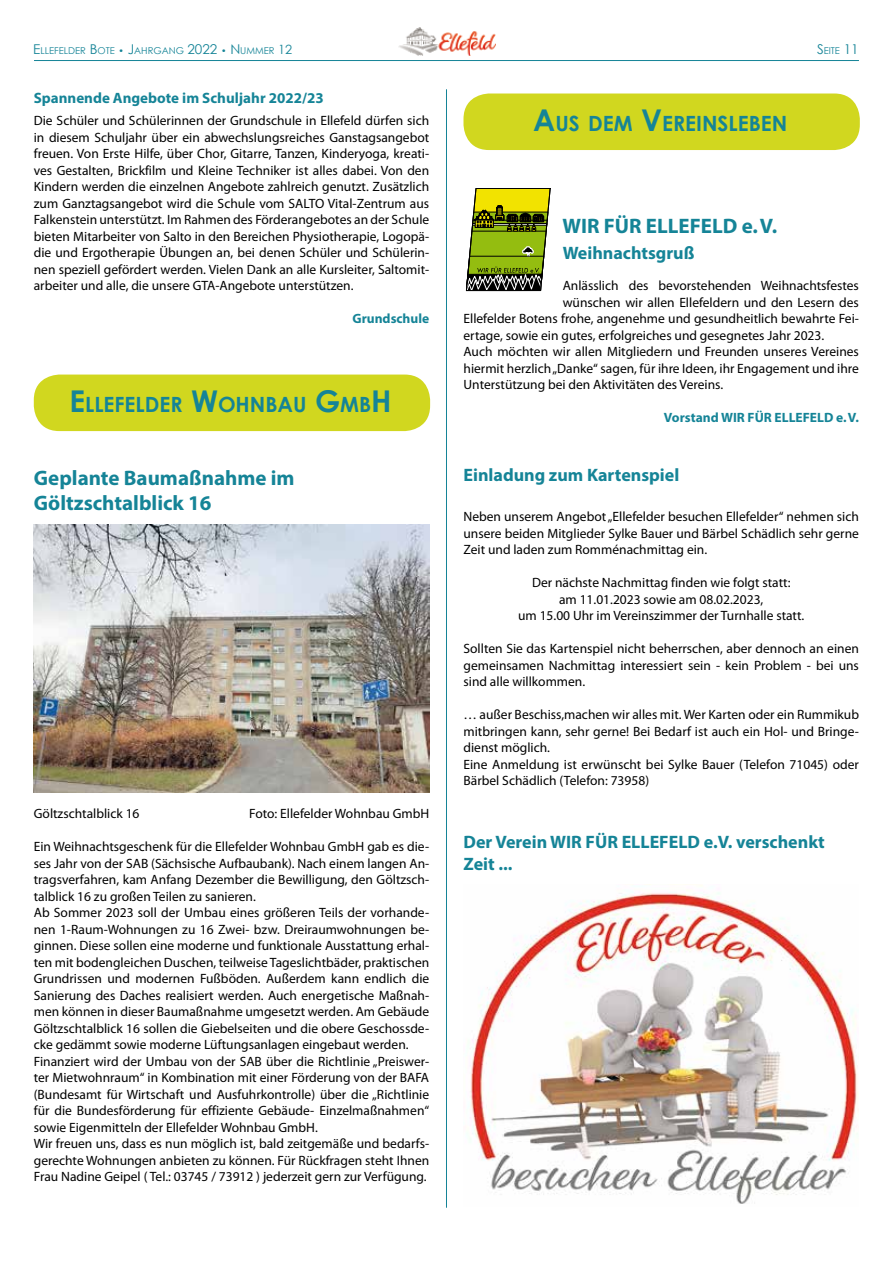
<style>
.page{position:relative;width:893px;height:1263px;background:#fff}
.page>*{position:absolute;margin:0;border:0;box-sizing:border-box;transform-origin:0 0}
.t1{font:700 21px/25.2px "Myriad Pro";color:#158497}
.t2{font:700 21px "Century Gothic";color:#158497}
.t3{font:700 18px/21.6px "Myriad Pro";color:#158497}
.t4{font:700 15px "Myriad Pro";color:#158497}
.t5{font:13.5px/16.5px "Myriad Pro";color:#000;text-align:justify}
.t6{font:700 13.5px "Myriad Pro";color:#158497}
.t7{font:9.45px "Century Gothic";color:#158497}
.s1{font-size:13.5px}
.s2{font-size:9px}
.s3{font-size:12.75px}
.s4{font-size:30px}
</style>
<div class="page">
<img style="left:399px;top:28px;width:97px;height:28px">
<hr style="left:34px;top:60px;width:825px;height:1px;background:#158497">
<hr style="left:446px;top:89px;width:1px;height:1119px;background:#158497">
<div style="left:34px;top:375px;width:396px;height:56px;background:#d1d71f;border-radius:26px"></div>
<img style="left:34px;top:525px;width:395px;height:267px">
<div style="left:463px;top:94px;width:397px;height:56px;background:#d1d71f;border-radius:26px"></div>
<img style="left:468px;top:884px;width:391px;height:320px">
<svg style="left:466px;top:188px;width:84px;height:104px;background:#8f9b2e"></svg>
<p class="t7" style="left:33px;top:44px;width:261px"><span class="s1">E</span>LLEFELDER <span class="s1">B</span>OTE <span class="s2">•</span> <span class="s1">J</span>AHRGANG <span class="s1">2022</span> <span class="s2">•</span> <span class="s1">N</span> UMMER <span class="s3">12</span></p>
<p class="t7" style="left:817px;top:44px;width:43px"><span class="s1">S</span>EITE <span class="s1">11</span></p>
<p class="t4" style="left:34px;top:88px;width:291px">Spannende Angebote im Schuljahr 2022/23</p>
<p class="t5" style="left:34px;top:112px;width:397px">Die Schüler und Schülerinnen der Grundschule in Ellefeld dürfen sich in diesem Schuljahr über ein abwechslungsreiches Ganstagsangebot freuen. Von Erste Hilfe, über Chor, Gitarre, Tanzen, Kinderyoga, kreati&shy;ves Gestalten, Brickfilm und Kleine Techniker ist alles dabei. Von den Kindern werden die einzelnen Angebote zahlreich genutzt. Zusätzlich zum Ganztagsangebot wird die Schule vom SALTO Vital-Zentrum aus Falkenstein unterstützt. Im Rahmen des Förderangebotes an der Schule bieten Mitarbeiter von Salto in den Bereichen Physiotherapie, Logopä&shy;die und Ergotherapie Übungen an, bei denen Schüler und Schülerin&shy;nen speziell gefördert werden. Vielen Dank an alle Kursleiter, Saltomit&shy;arbeiter und alle, die unsere GTA-Angebote unterstützen.</p>
<p class="t6" style="left:352px;top:310px;width:78px">Grundschule</p>
<h1 class="t2" style="left:533px;top:108px;width:256px"><span class="s4">A</span>US DEM <span class="s4">V</span>EREINSLEBEN</h1>
<h1 class="t1" style="left:562px;top:212px;width:216px">WIR FÜR ELLEFELD e.V.</h1>
<h2 class="t3" style="left:563px;top:241px;width:133px">Weihnachtsgruß</h2>
<p class="t5" style="left:563px;top:277px;width:298px">Anlässlich des bevorstehenden Weihnachtsfestes</p>
<p class="t5" style="left:563px;top:294px;width:298px">wünschen wir allen Ellefeldern und den Lesern des</p>
<p class="t5" style="left:463px;top:310px;width:397px">Ellefelder Botens frohe, angenehme und gesundheitlich bewahrte Fei-</p>
<p class="t5" style="left:463px;top:327px;width:362px">ertage, sowie ein gutes, erfolgreiches und gesegnetes Jahr 2023.</p>
<p class="t5" style="left:463px;top:343px;width:397px">Auch möchten wir allen Mitgliedern und Freunden unseres Vereines</p>
<p class="t5" style="left:463px;top:360px;width:397px">hiermit herzlich „Danke“ sagen, für ihre Ideen, ihr Engagement und ihre</p>
<p class="t5" style="left:463px;top:376px;width:261px">Unterstützung bei den Aktivitäten des Vereins.</p>
<p class="t6" style="left:664px;top:409px;width:197px">Vorstand WIR FÜR ELLEFELD e.V.</p>
<h1 class="t2" style="left:70px;top:389px;width:319px"><span class="s4">E</span>LLEFELDER <span class="s4">W</span>OHNBAU <span class="s4">G</span>MB<span class="s4">H</span></h1>
<h1 class="t1" style="left:34px;top:464px;width:262px">Geplante Baumaßnahme im<br>Göltzschtalblick 16</h1>
<p class="t5" style="left:34px;top:805px;width:107px">Göltzschtalblick 16</p>
<p class="t5" style="left:249px;top:805px;width:182px">Foto: Ellefelder Wohnbau GmbH</p>
<p class="t5" style="left:34px;top:838px;width:397px;text-align:left">Ein Weihnachtsgeschenk für die Ellefelder Wohnbau GmbH gab es die&shy;ses Jahr von der SAB (Sächsische Aufbaubank). Nach einem langen An&shy;tragsverfahren, kam Anfang Dezember die Bewilligung, den Göltzsch&shy;talblick 16 zu großen Teilen zu sanieren.<br>Ab Sommer 2023 soll der Umbau eines größeren Teils der vorhande&shy;nen 1-Raum-Wohnungen zu 16 Zwei- bzw. Dreiraumwohnungen be&shy;ginnen. Diese sollen eine moderne und funktionale Ausstattung erhal&shy;ten mit bodengleichen Duschen, teilweise Tageslichtbäder, praktischen Grundrissen und modernen Fußböden. Außerdem kann endlich die Sanierung des Daches realisiert werden. Auch energetische Maßnah&shy;men können in dieser Baumaßnahme umgesetzt werden. Am Gebäude Göltzschtalblick 16 sollen die Giebelseiten und die obere Geschossde&shy;cke gedämmt sowie moderne Lüftungsanlagen eingebaut werden.<br>Finanziert wird der Umbau von der SAB über die Richtlinie „Preiswer&shy;ter Mietwohnraum“ in Kombination mit einer Förderung von der BAFA (Bundesamt für Wirtschaft und Ausfuhrkontrolle) über die „Richtlinie für die Bundesförderung für effiziente Gebäude- Einzelmaßnahmen“ sowie Eigenmitteln der Ellefelder Wohnbau GmbH.<br>Wir freuen uns, dass es nun möglich ist, bald zeitgemäße und bedarfs&shy;gerechte Wohnungen anbieten zu können. Für Rückfragen steht Ihnen Frau Nadine Geipel ( Tel.: 03745 / 73912 ) jederzeit gern zur Verfügung.</p>
<h2 class="t3" style="left:463px;top:463px;width:217px">Einladung zum Kartenspiel</h2>
<p class="t5" style="left:463px;top:508px;width:397px">Neben unserem Angebot „Ellefelder besuchen Ellefelder“ nehmen sich unsere beiden Mitglieder Sylke Bauer und Bärbel Schädlich sehr gerne Zeit und laden zum Romménachmittag ein.</p>
<p class="t5" style="left:518px;top:574px;width:288px;text-align:center">Der nächste Nachmittag finden wie folgt statt:<br>am 11.01.2023 sowie am 08.02.2023,<br>um 15.00 Uhr im Vereinszimmer der Turnhalle statt.</p>
<p class="t5" style="left:463px;top:640px;width:397px">Sollten Sie das Kartenspiel nicht beherrschen, aber dennoch an einen gemeinsamen Nachmittag interessiert sein - kein Problem - bei uns sind alle willkommen.</p>
<p class="t5" style="left:463px;top:706px;width:397px;text-align:left">… außer Beschiss,machen wir alles mit. Wer Karten oder ein Rummikub mitbringen kann, sehr gerne! Bei Bedarf ist auch ein Hol- und Bringe&shy;dienst möglich.<br>Eine Anmeldung ist erwünscht bei Sylke Bauer (Telefon 71045) oder Bärbel Schädlich (Telefon: 73958)</p>
<h2 class="t3" style="left:463px;top:831px;width:363px">Der Verein WIR FÜR ELLEFELD e.V. verschenkt<br>Zeit ...</h2>
</div>
